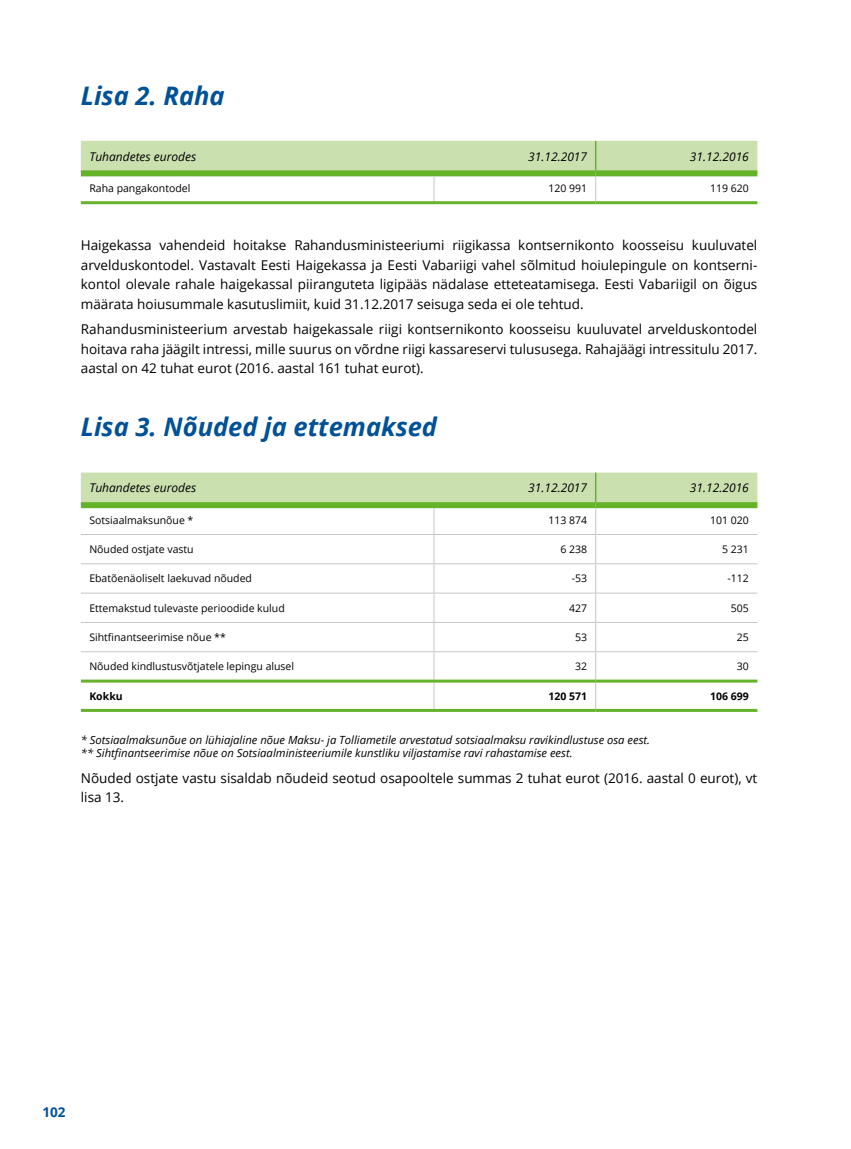
<style>
.page{position:relative;width:851px;height:1149px;background:#fff}
.page>*{position:absolute;margin:0;border:0;box-sizing:border-box;transform-origin:0 0}
.t1{font:italic 700 25.5px "Open Sans";color:#005197}
.t2{font:13.5px/19.5px "Open Sans";color:#000;text-align:justify}
.t3{font:700 13.5px "Open Sans";color:#005197}
.t4{font:italic 12px "Open Sans";color:#000}
.t5{font:italic 11.25px/13.5px "Open Sans";color:#000}
.t6{font:10.5px "Open Sans";color:#000}
.t7{font:700 10.5px "Open Sans";color:#000}
</style>
<div class="page">
<svg style="left:81px;top:141px;width:676px;height:60px"></svg>
<hr style="left:81px;top:201px;width:353px;height:3px;background:#64b32b">
<hr style="left:434px;top:201px;width:161px;height:3px;background:#64b32b">
<hr style="left:595px;top:201px;width:162px;height:3px;background:#64b32b">
<svg style="left:81px;top:472px;width:676px;height:236px"></svg>
<hr style="left:81px;top:679px;width:353px;height:3px;background:#64b32b">
<hr style="left:434px;top:679px;width:161px;height:3px;background:#64b32b">
<hr style="left:595px;top:679px;width:162px;height:3px;background:#64b32b">
<hr style="left:81px;top:708px;width:353px;height:3px;background:#64b32b">
<hr style="left:434px;top:708px;width:161px;height:3px;background:#64b32b">
<hr style="left:595px;top:708px;width:162px;height:3px;background:#64b32b">
<hr style="left:595px;top:472px;width:1px;height:30px;background:#64b32b">
<h1 class="t1" style="left:81px;top:77px;width:145px">Lisa 2. Raha</h1>
<p class="t4" style="left:89px;top:148px;width:108px">Tuhandetes eurodes</p>
<p class="t4" style="left:528px;top:148px;width:60px">31.12.2017</p>
<p class="t4" style="left:689px;top:148px;width:60px">31.12.2016</p>
<p class="t6" style="left:89px;top:181px;width:102px">Raha pangakontodel</p>
<p class="t6" style="left:548px;top:181px;width:40px">120 991</p>
<p class="t6" style="left:710px;top:181px;width:40px">119 620</p>
<p class="t2" style="left:81px;top:235px;width:678px">Haigekassa vahendeid hoitakse Rahandusministeeriumi riigikassa kontsernikonto koosseisu kuuluvatel arvelduskontodel. Vastavalt Eesti Haigekassa ja Eesti Vabariigi vahel sõlmitud hoiulepingule on kontserni&shy;kontol olevale rahale haigekassal piiranguteta ligipääs nädalase etteteatamisega. Eesti Vabariigil on õigus määrata hoiusummale kasutuslimiit, kuid 31.12.2017 seisuga seda ei ole tehtud.</p>
<p class="t2" style="left:81px;top:319px;width:678px">Rahandusministeerium arvestab haigekassale riigi kontsernikonto koosseisu kuuluvatel arvelduskontodel hoitava raha jäägilt intressi, mille suurus on võrdne riigi kassareservi tulususega. Rahajäägi intressitulu 2017. aastal on 42 tuhat eurot (2016. aastal 161 tuhat eurot).</p>
<h1 class="t1" style="left:81px;top:409px;width:358px">Lisa 3. Nõuded ja ettemaksed</h1>
<p class="t4" style="left:89px;top:479px;width:108px">Tuhandetes eurodes</p>
<p class="t4" style="left:528px;top:479px;width:60px">31.12.2017</p>
<p class="t4" style="left:689px;top:479px;width:60px">31.12.2016</p>
<p class="t6" style="left:89px;top:512px;width:106px">Sotsiaalmaksunõue *</p>
<p class="t6" style="left:548px;top:512px;width:40px">113 874</p>
<p class="t6" style="left:710px;top:512px;width:40px">101 020</p>
<p class="t6" style="left:89px;top:542px;width:106px">Nõuded ostjate vastu</p>
<p class="t6" style="left:560px;top:542px;width:28px">6 238</p>
<p class="t6" style="left:722px;top:542px;width:28px">5 231</p>
<p class="t6" style="left:89px;top:571px;width:164px">Ebatõenäoliselt laekuvad nõuded</p>
<p class="t6" style="left:571px;top:571px;width:17px">-53</p>
<p class="t6" style="left:727px;top:571px;width:23px">-112</p>
<p class="t6" style="left:89px;top:600px;width:197px">Ettemakstud tulevaste perioodide kulud</p>
<p class="t6" style="left:569px;top:600px;width:20px">427</p>
<p class="t6" style="left:730px;top:600px;width:20px">505</p>
<p class="t6" style="left:89px;top:630px;width:138px">Sihtfinantseerimise nõue **</p>
<p class="t6" style="left:575px;top:630px;width:14px">53</p>
<p class="t6" style="left:736px;top:630px;width:14px">25</p>
<p class="t6" style="left:89px;top:659px;width:206px">Nõuded kindlustusvõtjatele lepingu alusel</p>
<p class="t6" style="left:575px;top:659px;width:14px">32</p>
<p class="t6" style="left:736px;top:659px;width:14px">30</p>
<p class="t7" style="left:89px;top:688px;width:35px">Kokku</p>
<p class="t7" style="left:548px;top:688px;width:40px">120 571</p>
<p class="t7" style="left:710px;top:688px;width:40px">106 699</p>
<p class="t5" style="left:81px;top:732px;width:570px">* Sotsiaalmaksunõue on lühiajaline nõue Maksu- ja Tolliametile arvestatud sotsiaalmaksu ravikindlustuse osa eest. ** Sihtfinantseerimise nõue on Sotsiaalministeeriumile kunstliku viljastamise ravi rahastamise eest.</p>
<p class="t2" style="left:81px;top:767px;width:678px">Nõuded ostjate vastu sisaldab nõudeid seotud osapooltele summas 2 tuhat eurot (2016. aastal 0 eurot), vt lisa 13.</p>
<p class="t3" style="left:43px;top:1101px;width:25px">102</p>
</div>
